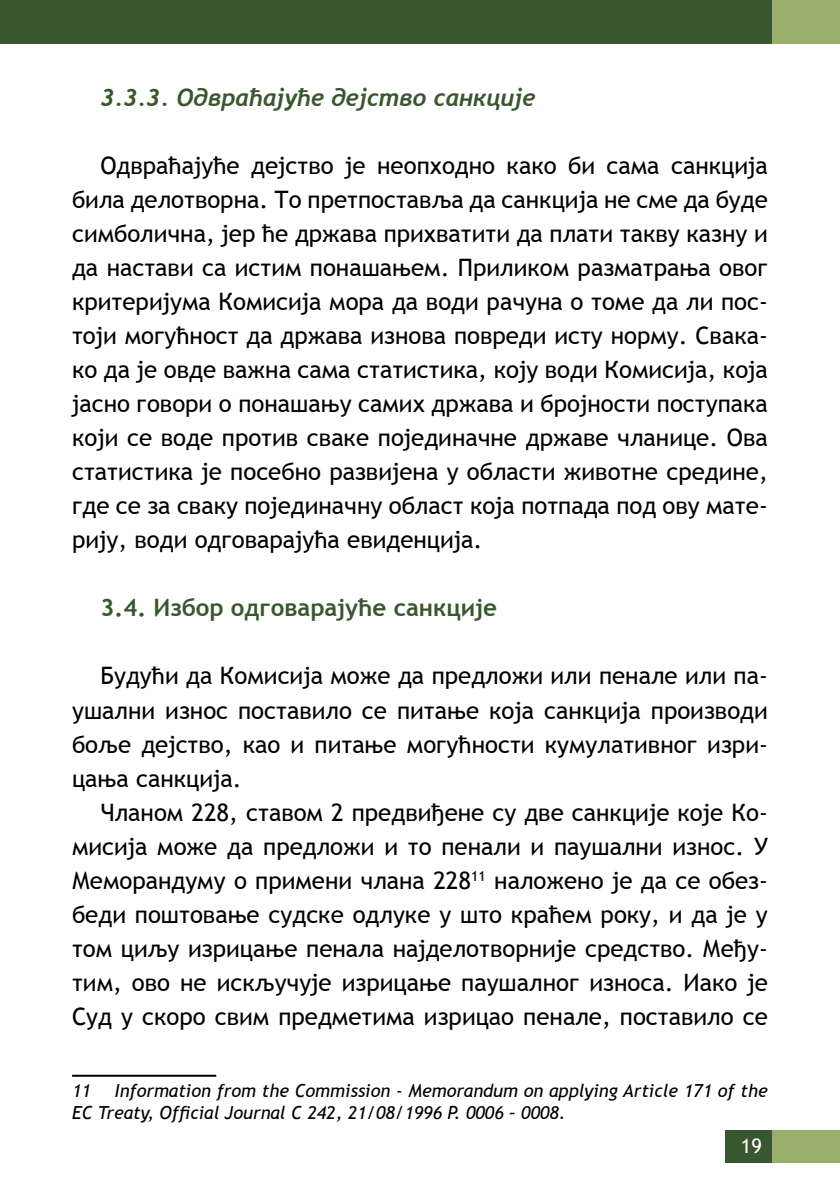
<style>
.page{position:relative;width:840px;height:1191px;background:#fff}
.page>*{position:absolute;margin:0;border:0;box-sizing:border-box;transform-origin:0 0}
.t1{font:24px/34px "Trebuchet MS";color:#000;text-align:justify}
.t2{font:italic 700 24px "Trebuchet";color:#39572e}
.t3{font:700 24px "Trebuchet MS";color:#39572e}
.t4{font:20px "Trebuchet MS";color:#fff}
.t5{font:italic 18px/21.6px "Trebuchet MS";color:#000}
</style>
<div class="page">
<div style="left:725px;top:1130px;width:114px;height:32px;background:#99ae6b"></div>
<div style="left:0;top:0;width:839px;height:43px;background:#99ae6b"></div>
<div style="left:0;top:0;width:771px;height:43px;background:#39572e"></div>
<div style="left:725px;top:1130px;width:46px;height:32px;background:#39572e"></div>
<hr style="left:72px;top:1074px;width:144px;height:2px;background:#000">
<p class="t2" style="left:100px;top:83px;width:436px">3.3.3. Одвраћајуће дејство санкције</p>
<p class="t1" style="left:72px;top:149px;width:697px;text-indent:28px">Одвраћајуће дејство је неопходно како би сама санкција била делотворна. То претпоставља да санкција не сме да буде симболична, јер ће држава прихватити да плати такву казну и да настави са истим понашањем. Приликом разматрања овог критеријума Комисија мора да води рачуна о томе да ли пос&shy;тоји могућност да држава изнова повреди исту норму. Свака&shy;ко да је овде важна сама статистика, коју води Комисија, која јасно говори о понашању самих држава и бројности поступака који се воде против сваке појединачне државе чланице. Ова статистика је посебно развијена у области животне средине, где се за сваку појединачну област која потпада под ову мате&shy;рију, води одговарајућа евиденција.</p>
<p class="t3" style="left:100px;top:593px;width:398px">3.4. Избор одговарајуће санкције</p>
<p class="t1" style="left:72px;top:659px;width:697px;text-indent:28px">Будући да Комисија може да предложи или пенале или па&shy;ушални износ поставило се питање која санкција производи боље дејство, као и питање могућности кумулативног изри&shy;цања санкција.</p>
<p class="t1" style="left:72px;top:795px;width:697px;text-indent:28px">Чланом 228, ставом 2 предвиђене су две санкције које Ко&shy;мисија може да предложи и то пенали и паушални износ. У Меморандуму о примени члана 228<sup>11</sup> наложено је да се обез&shy;беди поштовање судске одлуке у што краћем року, и да је у том циљу изрицање пенала најделотворније средство. Међу&shy;тим, ово не искључује изрицање паушалног износа. Иако је Суд у скоро свим предметима изрицао пенале, поставило се</p>
<p class="t5" style="left:72px;top:1080px;width:697px;text-indent:43px">Information from the Commission - Memorandum on applying Article 171 of the<br>EC Treaty, Official Journal C 242, 21/08/1996 P. 0006 – 0008.</p>
<p class="t5" style="left:72px;top:1080px;width:20px">11</p>
<p class="t4" style="left:740px;top:1134px;width:22px">19</p>
</div>
